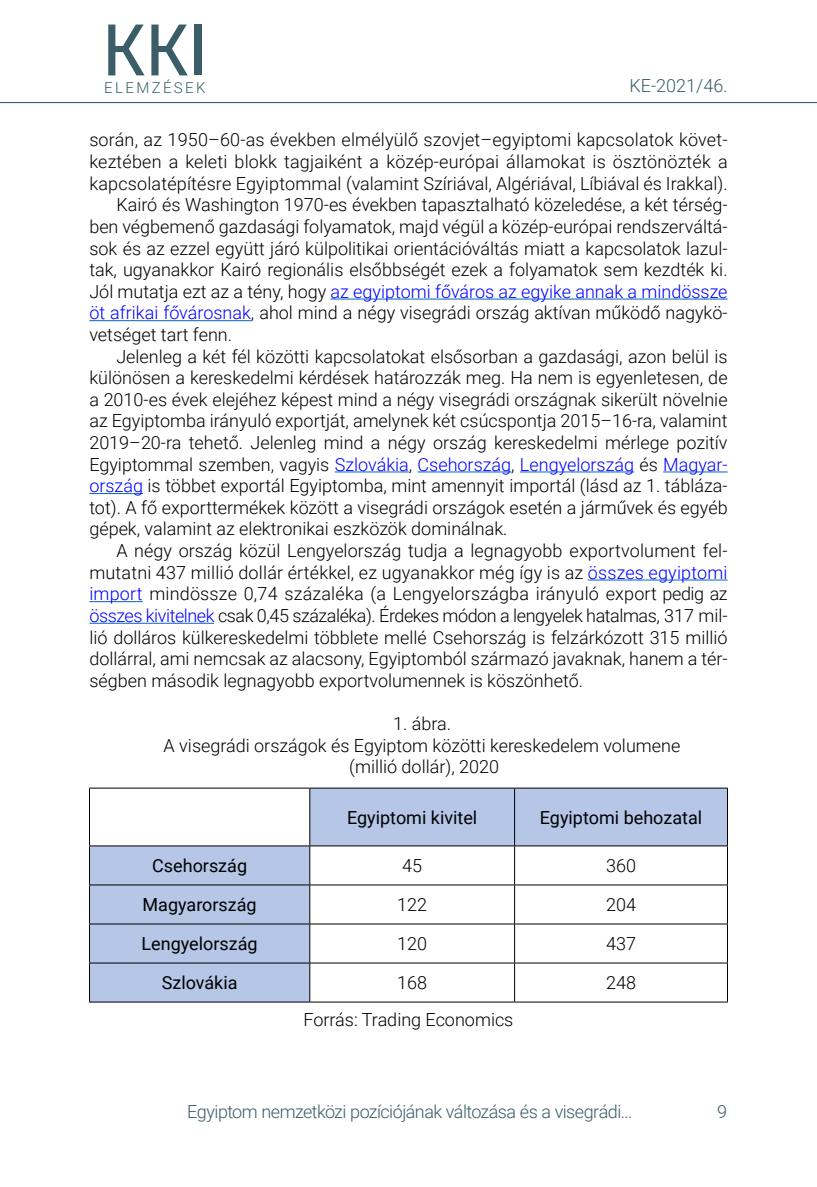
<style>
.page{position:relative;width:817px;height:1187px;background:#fff}
.page>*{position:absolute;margin:0;border:0;box-sizing:border-box;transform-origin:0 0}
.t1{font:72px "Museo Sans 500";color:#3a5d67}
.t2{font:300 18px/21.6px "Roboto";color:#000;text-align:center}
.t3{font:300 18px "Roboto";color:#00f}
.t4{font:18px "Roboto";color:#000}
.t5{font:300 18px "Roboto";letter-spacing:-.025em;color:#000}
.t6{font:300 18px "Roboto";letter-spacing:-.03em;color:#3a5d67}
.t7{font:300 15px "Roboto";letter-spacing:.16em;color:#3a5d67}
.s1{color:#000}
.s2{color:#00f}
</style>
<div class="page">
<hr style="left:0;top:102px;width:816px;height:1px;background:#3a5d67">
<hr style="left:330px;top:298px;width:397px;height:1px;background:#0563c1">
<hr style="left:89px;top:320px;width:162px;height:1px;background:#0563c1">
<hr style="left:334px;top:471px;width:75px;height:1px;background:#0563c1">
<hr style="left:417px;top:471px;width:94px;height:1px;background:#0563c1">
<hr style="left:520px;top:471px;width:114px;height:1px;background:#0563c1">
<hr style="left:663px;top:471px;width:64px;height:1px;background:#0563c1">
<hr style="left:89px;top:493px;width:54px;height:1px;background:#0563c1">
<hr style="left:587px;top:579px;width:140px;height:1px;background:#0563c1">
<hr style="left:89px;top:601px;width:54px;height:1px;background:#0563c1">
<hr style="left:89px;top:622px;width:125px;height:1px;background:#0563c1">
<svg style="left:90px;top:788px;width:637px;height:213px"></svg>
<hr style="left:89px;top:787px;width:221px;height:1px;background:#000">
<hr style="left:89px;top:788px;width:1px;height:57px;background:#000">
<hr style="left:310px;top:787px;width:204px;height:1px;background:#000">
<hr style="left:309px;top:788px;width:1px;height:57px;background:#000">
<hr style="left:514px;top:787px;width:213px;height:1px;background:#000">
<hr style="left:514px;top:788px;width:1px;height:57px;background:#000">
<hr style="left:727px;top:788px;width:1px;height:57px;background:#000">
<hr style="left:89px;top:845px;width:221px;height:1px;background:#000">
<hr style="left:89px;top:846px;width:1px;height:38px;background:#000">
<hr style="left:310px;top:845px;width:204px;height:1px;background:#000">
<hr style="left:309px;top:846px;width:1px;height:38px;background:#000">
<hr style="left:514px;top:845px;width:213px;height:1px;background:#000">
<hr style="left:514px;top:846px;width:1px;height:38px;background:#000">
<hr style="left:727px;top:846px;width:1px;height:38px;background:#000">
<hr style="left:89px;top:884px;width:221px;height:1px;background:#000">
<hr style="left:89px;top:885px;width:1px;height:38px;background:#000">
<hr style="left:310px;top:884px;width:204px;height:1px;background:#000">
<hr style="left:309px;top:885px;width:1px;height:38px;background:#000">
<hr style="left:514px;top:884px;width:213px;height:1px;background:#000">
<hr style="left:514px;top:885px;width:1px;height:38px;background:#000">
<hr style="left:727px;top:885px;width:1px;height:38px;background:#000">
<hr style="left:89px;top:923px;width:221px;height:1px;background:#000">
<hr style="left:89px;top:924px;width:1px;height:38px;background:#000">
<hr style="left:310px;top:923px;width:204px;height:1px;background:#000">
<hr style="left:309px;top:924px;width:1px;height:38px;background:#000">
<hr style="left:514px;top:923px;width:213px;height:1px;background:#000">
<hr style="left:514px;top:924px;width:1px;height:38px;background:#000">
<hr style="left:727px;top:924px;width:1px;height:38px;background:#000">
<hr style="left:89px;top:962px;width:221px;height:1px;background:#000">
<hr style="left:89px;top:963px;width:1px;height:38px;background:#000">
<hr style="left:310px;top:962px;width:204px;height:1px;background:#000">
<hr style="left:309px;top:963px;width:1px;height:38px;background:#000">
<hr style="left:514px;top:962px;width:213px;height:1px;background:#000">
<hr style="left:514px;top:963px;width:1px;height:38px;background:#000">
<hr style="left:727px;top:963px;width:1px;height:38px;background:#000">
<hr style="left:89px;top:1001px;width:221px;height:1px;background:#000">
<hr style="left:310px;top:1001px;width:204px;height:1px;background:#000">
<hr style="left:514px;top:1001px;width:213px;height:1px;background:#000">
<h1 class="t1" style="left:101px;top:11px;width:109px">KKI</h1>
<p class="t7" style="left:104px;top:78px;width:103px">ELEMZÉSEK</p>
<p class="t6" style="left:629px;top:73px;width:100px">KE-2021/46.</p>
<p class="t2" style="left:89px;top:129px;width:639px">során, az 1950–60-as években elmélyülő szovjet–egyiptomi kapcsolatok követ-</p>
<p class="t2" style="left:89px;top:150px;width:639px">keztében a keleti blokk tagjaiként a közép-európai államokat is ösztönözték a</p>
<p class="t2" style="left:89px;top:172px;width:639px">kapcsolatépítésre Egyiptommal (valamint Szíriával, Algériával, Líbiával és Irakkal).</p>
<p class="t2" style="left:116px;top:193px;width:612px">Kairó és Washington 1970-es években tapasztalható közeledése, a két térség-</p>
<p class="t2" style="left:89px;top:215px;width:639px">ben végbemenő gazdasági folyamatok, majd végül a közép-európai rendszerváltá-</p>
<p class="t2" style="left:89px;top:237px;width:639px">sok és az ezzel együtt járó külpolitikai orientációváltás miatt a kapcsolatok lazul-</p>
<p class="t2" style="left:89px;top:258px;width:639px">tak, ugyanakkor Kairó regionális elsőbbségét ezek a folyamatok sem kezdték ki.</p>
<p class="t3" style="left:89px;top:279px;width:639px"><span class="s1">Jól mutatja ezt az a tény, hogy</span> az egyiptomi főváros az egyike annak a mindössze</p>
<p class="t2" style="left:89px;top:301px;width:639px"><span class="s2">öt afrikai fővárosnak</span>, ahol mind a négy visegrádi ország aktívan működő nagykö-</p>
<p class="t2" style="left:89px;top:323px;width:144px">vetséget tart fenn.</p>
<p class="t2" style="left:116px;top:345px;width:612px">Jelenleg a két fél közötti kapcsolatokat elsősorban a gazdasági, azon belül is</p>
<p class="t2" style="left:89px;top:366px;width:639px">különösen a kereskedelmi kérdések határozzák meg. Ha nem is egyenletesen, de</p>
<p class="t2" style="left:89px;top:388px;width:639px">a 2010-es évek elejéhez képest mind a négy visegrádi országnak sikerült növelnie</p>
<p class="t2" style="left:89px;top:409px;width:639px">az Egyiptomba irányuló exportját, amelynek két csúcspontja 2015–16-ra, valamint</p>
<p class="t2" style="left:89px;top:431px;width:639px">2019–20-ra tehető. Jelenleg mind a négy ország kereskedelmi mérlege pozitív</p>
<p class="t3" style="left:89px;top:451px;width:639px"><span class="s1">Egyiptommal szemben, vagyis</span> Szlovákia<span class="s1">,</span> Csehország<span class="s1">,</span> Lengyelország <span class="s1">és</span> Magyar-</p>
<p class="t2" style="left:89px;top:474px;width:639px"><span class="s2">ország</span> is többet exportál Egyiptomba, mint amennyit importál (lásd az 1. tábláza-</p>
<p class="t2" style="left:89px;top:496px;width:639px">tot). A fő exporttermékek között a visegrádi országok esetén a járművek és egyéb</p>
<p class="t2" style="left:89px;top:517px;width:419px">gépek, valamint az elektronikai eszközök dominálnak.</p>
<p class="t2" style="left:116px;top:539px;width:612px">A négy ország közül Lengyelország tudja a legnagyobb exportvolument fel-</p>
<p class="t2" style="left:89px;top:561px;width:639px">mutatni 437 millió dollár értékkel, ez ugyanakkor még így is az <span class="s2">összes egyiptomi</span></p>
<p class="t2" style="left:89px;top:582px;width:639px"><span class="s2">import</span> mindössze 0,74 százaléka (a Lengyelországba irányuló export pedig az</p>
<p class="t5" style="left:89px;top:603px;width:639px"><span class="s2">összes kivitelnek</span> csak 0,45 százaléka). Érdekes módon a lengyelek hatalmas, 317 mil-</p>
<p class="t2" style="left:89px;top:625px;width:639px">lió dolláros külkereskedelmi többlete mellé Csehország is felzárkózott 315 millió</p>
<p class="t2" style="left:89px;top:647px;width:639px">dollárral, ami nemcsak az alacsony, Egyiptomból származó javaknak, hanem a tér-</p>
<p class="t2" style="left:89px;top:669px;width:495px">ségben második legnagyobb exportvolumennek is köszönhető.</p>
<p class="t2" style="left:164px;top:712px;width:518px">1. ábra.<br>A visegrádi országok és Egyiptom közötti kereskedelem volumene (millió dollár), 2020</p>
<p class="t4" style="left:347px;top:804px;width:132px">Egyiptomi kivitel</p>
<p class="t4" style="left:540px;top:804px;width:164px">Egyiptomi behozatal</p>
<p class="t4" style="left:152px;top:853px;width:96px">Csehország</p>
<p class="t2" style="left:402px;top:854px;width:21px">45</p>
<p class="t2" style="left:606px;top:854px;width:31px">360</p>
<p class="t4" style="left:142px;top:892px;width:116px">Magyarország</p>
<p class="t2" style="left:397px;top:893px;width:31px">122</p>
<p class="t2" style="left:606px;top:893px;width:31px">204</p>
<p class="t4" style="left:141px;top:931px;width:118px">Lengyelország</p>
<p class="t2" style="left:397px;top:932px;width:31px">120</p>
<p class="t2" style="left:606px;top:932px;width:31px">437</p>
<p class="t4" style="left:162px;top:970px;width:77px">Szlovákia</p>
<p class="t2" style="left:397px;top:971px;width:31px">168</p>
<p class="t2" style="left:606px;top:971px;width:31px">248</p>
<p class="t2" style="left:303px;top:1007px;width:211px">Forrás: Trading Economics</p>
<p class="t6" style="left:187px;top:1098px;width:446px">Egyiptom nemzetközi pozíciójának változása és a visegrádi...</p>
<p class="t6" style="left:716px;top:1098px;width:11px">9</p>
</div>
